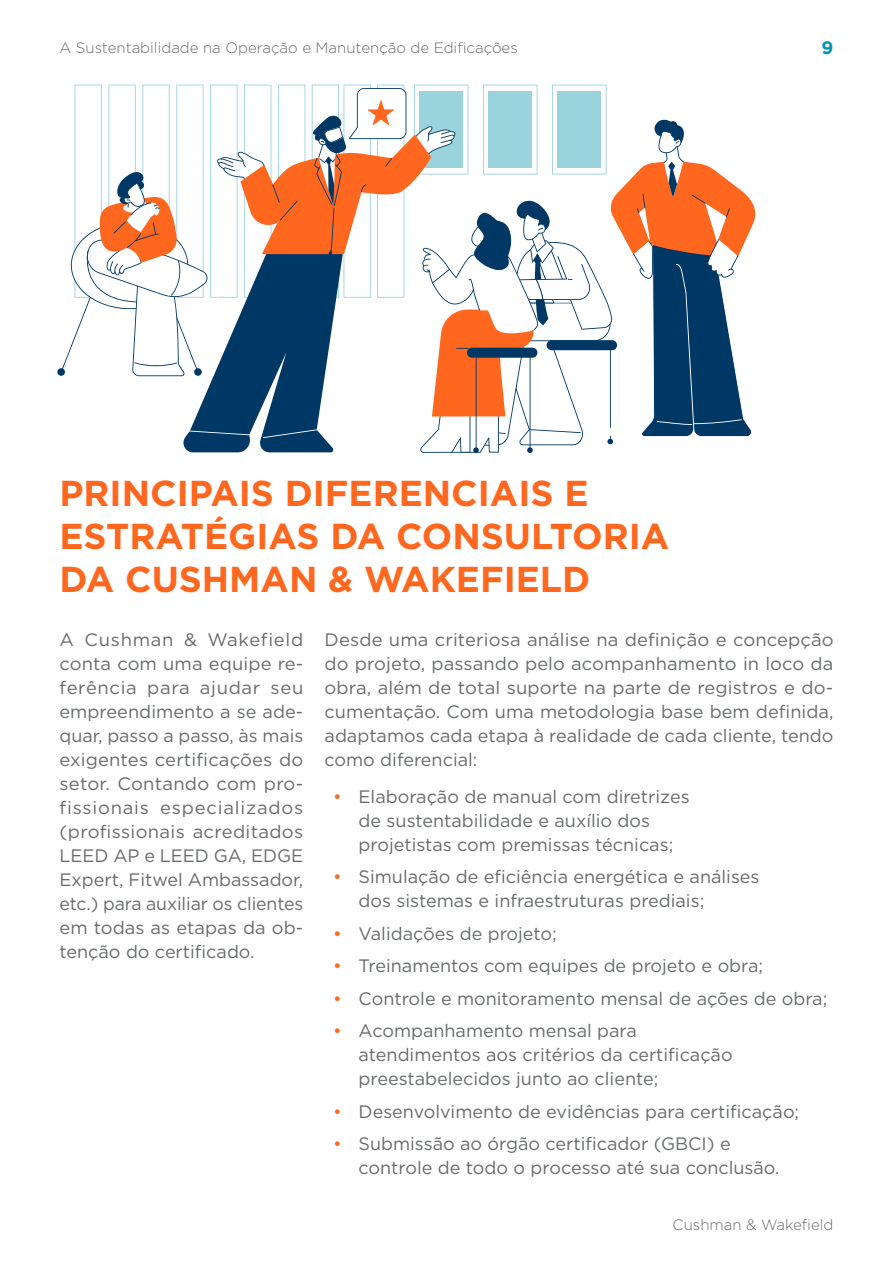
<style>
.page{position:relative;width:893px;height:1263px;background:#fff}
.page>*{position:absolute;margin:0;border:0;box-sizing:border-box;transform-origin:0 0}
.t1{font:700 36px/43.2px "Gotham";color:#ff671f}
.t2{font:18px/24px "Gotham";color:#686b6b}
.t3{font:700 18px "Gotham";color:#0093b2}
.t4{font:300 15px "Gotham";color:#686b6b}
.s1{color:#ff671f}
</style>
<div class="page">
<div style="left:57px;top:368px;width:8px;height:8px;background:#003865;border-radius:50%"></div>
<svg style="left:61px;top:85px;width:695px;height:368px"></svg>
<p class="t4" style="left:60px;top:38px;width:460px">A Sustentabilidade na Operação e Manutenção de Edificações</p>
<p class="t3" style="left:821px;top:36px;width:13px">9</p>
<h1 class="t1" style="left:60px;top:471px;width:611px">PRINCIPAIS DIFERENCIAIS E<br>ESTRATÉGIAS DA CONSULTORIA<br>DA CUSHMAN &amp; WAKEFIELD</h1>
<p class="t2" style="left:60px;top:627px;width:245px;text-align:justify">A Cushman &amp; Wakefield conta com uma equipe re&shy;ferência para ajudar seu empreendimento a se ade&shy;quar, passo a passo, às mais exigentes certificações do setor. Contando com pro&shy;fissionais especializados (profissionais acreditados LEED AP e LEED GA, EDGE Expert, Fitwel Ambassador, etc.) para auxiliar os clientes em todas as etapas da ob&shy;tenção do certificado.</p>
<p class="t2" style="left:325px;top:627px;width:511px;text-align:justify">Desde uma criteriosa análise na definição e concepção do projeto, passando pelo acompanhamento in loco da obra, além de total suporte na parte de registros e do&shy;cumentação. Com uma metodologia base bem definida, adaptamos cada etapa à realidade de cada cliente, tendo como diferencial:</p>
<p class="t2" style="left:359px;top:784px;width:332px;text-indent:-26px"><span class="s1">•</span> Elaboração de manual com diretrizes de sustentabilidade e auxílio dos projetistas com premissas técnicas;</p>
<p class="t2" style="left:359px;top:865px;width:402px;text-indent:-26px"><span class="s1">•</span> Simulação de eficiência energética e análises dos sistemas e infraestruturas prediais;</p>
<p class="t2" style="left:333px;top:921px;width:225px"><span class="s1">•</span> Validações de projeto;</p>
<p class="t2" style="left:333px;top:954px;width:431px"><span class="s1">•</span> Treinamentos com equipes de projeto e obra;</p>
<p class="t2" style="left:333px;top:986px;width:496px"><span class="s1">•</span> Controle e monitoramento mensal de ações de obra;</p>
<p class="t2" style="left:359px;top:1019px;width:376px;text-indent:-26px"><span class="s1">•</span> Acompanhamento mensal para atendimentos aos critérios da certificação preestabelecidos junto ao cliente;</p>
<p class="t2" style="left:333px;top:1099px;width:468px"><span class="s1">•</span> Desenvolvimento de evidências para certificação;</p>
<p class="t2" style="left:359px;top:1132px;width:422px;text-indent:-26px"><span class="s1">•</span> Submissão ao órgão certificador (GBCI) e controle de todo o processo até sua conclusão.</p>
<p class="t4" style="left:673px;top:1215px;width:162px">Cushman &amp; Wakefield</p>
</div>
